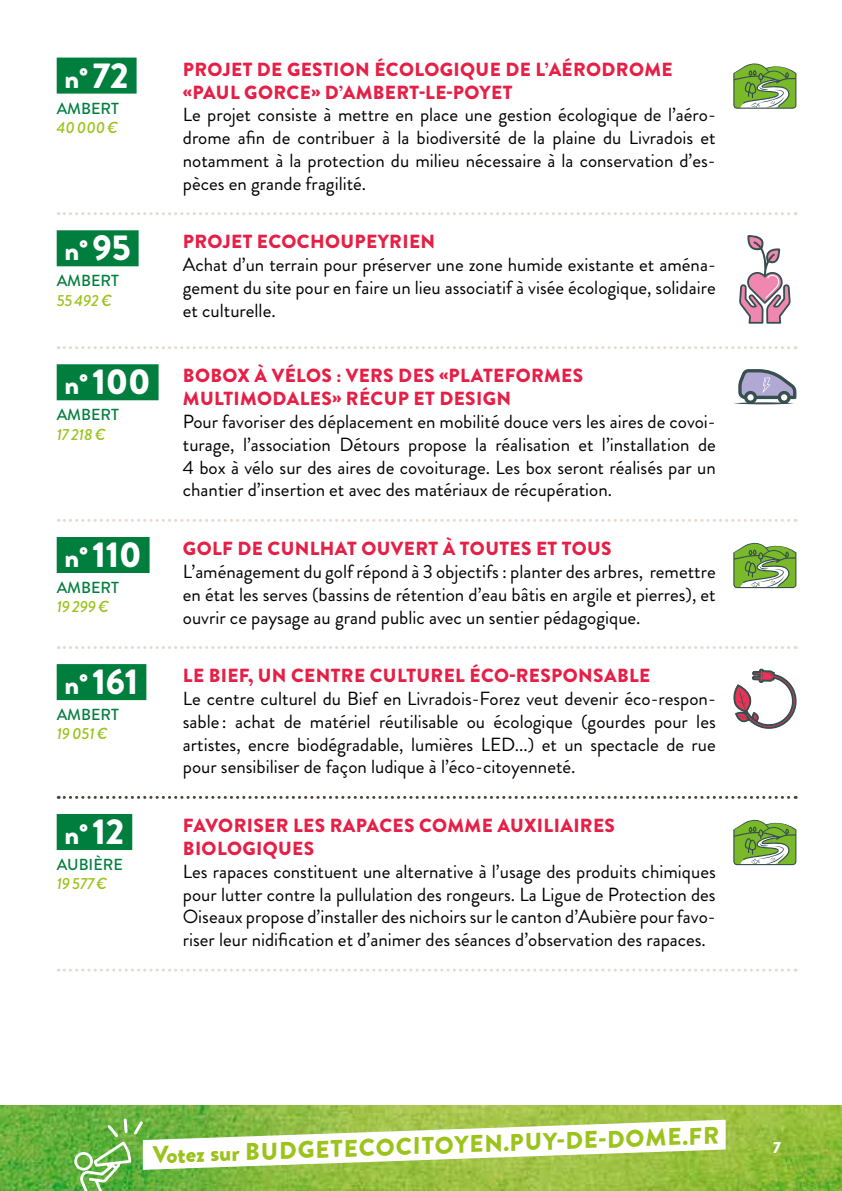
<style>
.page{position:relative;width:842px;height:1191px;background:#fff}
.page>*{position:absolute;margin:0;border:0;box-sizing:border-box;transform-origin:0 0}
.t1{font:900 36px "Brandon Grotesque";color:#fff}
.t2{font:900 28px "Brandon Grotesque";color:#fff}
.t3{font:900 24px "Brandon Grotesque";color:#9bc31c}
.t4{font:19px/22.8px "Brandon Grotesque";color:#000;text-align:justify}
.t5{font:900 19px/22.8px "Brandon Grotesque";letter-spacing:.02em;color:#e61f46}
.t6{font:500 16px "Brandon Grotesque";color:#007e3e}
.t7{font:italic 500 16px "Brandon Grotesque";color:#9bc31c}
.t8{font:900 16px "Brandon Grotesque";color:#fff}
.s1{font-size:36px}
.s2{font-size:28px}
</style>
<div class="page">
<img style="left:0;top:1106px;width:842px;height:85px">
<svg style="left:74px;top:1116px;width:652px;height:75px"></svg>
<div style="left:57px;top:58px;width:80px;height:36px;background:#007e3e"></div>
<svg style="left:733px;top:63px;width:64px;height:46px"></svg>
<svg style="left:58px;top:212px;width:738px;height:3px"></svg>
<div style="left:57px;top:230px;width:82px;height:36px;background:#007e3e"></div>
<svg style="left:739px;top:235px;width:52px;height:89px"></svg>
<svg style="left:58px;top:346px;width:738px;height:3px"></svg>
<div style="left:57px;top:364px;width:102px;height:36px;background:#007e3e"></div>
<svg style="left:734px;top:369px;width:62px;height:35px"></svg>
<svg style="left:58px;top:519px;width:738px;height:3px"></svg>
<div style="left:57px;top:537px;width:93px;height:36px;background:#007e3e"></div>
<svg style="left:733px;top:542px;width:64px;height:46px"></svg>
<svg style="left:58px;top:646px;width:738px;height:3px"></svg>
<div style="left:57px;top:664px;width:89px;height:36px;background:#007e3e"></div>
<svg style="left:733px;top:668px;width:63px;height:61px"></svg>
<svg style="left:58px;top:796px;width:738px;height:3px"></svg>
<div style="left:57px;top:814px;width:75px;height:36px;background:#007e3e"></div>
<svg style="left:733px;top:819px;width:64px;height:46px"></svg>
<svg style="left:58px;top:968px;width:738px;height:3px"></svg>
<h2 class="t2" style="left:65px;top:58px;width:65px">n° <span class="s1">72</span></h2>
<p class="t6" style="left:57px;top:97px;width:64px">AMBERT</p>
<p class="t7" style="left:57px;top:116px;width:63px">40000€</p>
<p class="t5" style="left:183px;top:58px;width:491px">PROJET DE GESTION ÉCOLOGIQUE DE L’AÉRODROME «PAUL GORCE» D’AMBERT-LE-POYET</p>
<p class="t4" style="left:183px;top:104px;width:534px">Le projet consiste à mettre en place une gestion écologique de l’aéro&shy;drome afin de contribuer à la biodiversité de la plaine du Livradois et notamment à la protection du milieu nécessaire à la conservation d’es&shy;pèces en grande fragilité.</p>
<h2 class="t2" style="left:65px;top:231px;width:67px">n° <span class="s1">95</span></h2>
<p class="t6" style="left:57px;top:270px;width:64px">AMBERT</p>
<p class="t7" style="left:57px;top:289px;width:57px">55492€</p>
<p class="t5" style="left:183px;top:231px;width:254px">PROJET ECOCHOUPEYRIEN</p>
<p class="t4" style="left:183px;top:253px;width:534px">Achat d’un terrain pour préserver une zone humide existante et aména&shy;gement du site pour en faire un lieu associatif à visée écologique, solidaire et culturelle.</p>
<h1 class="t1" style="left:65px;top:356px;width:87px"><span class="s2">n°</span> 100</h1>
<p class="t6" style="left:57px;top:404px;width:64px">AMBERT</p>
<p class="t7" style="left:57px;top:423px;width:50px">17 218€</p>
<p class="t5" style="left:183px;top:365px;width:402px">BOBOX À VÉLOS : VERS DES «PLATEFORMES<br>MULTIMODALES» RÉCUP ET DESIGN</p>
<p class="t4" style="left:183px;top:410px;width:534px">Pour favoriser des déplacement en mobilité douce vers les aires de covoi&shy;turage, l’association Détours propose la réalisation et l’installation de 4 box à vélo sur des aires de covoiturage. Les box seront réalisés par un chantier d’insertion et avec des matériaux de récupération.</p>
<h1 class="t1" style="left:65px;top:529px;width:78px"><span class="s2">n°</span> 110</h1>
<p class="t6" style="left:57px;top:576px;width:64px">AMBERT</p>
<p class="t7" style="left:57px;top:595px;width:54px">19299€</p>
<p class="t5" style="left:183px;top:537px;width:430px">GOLF DE CUNLHAT OUVERT À TOUTES ET TOUS</p>
<p class="t4" style="left:183px;top:560px;width:534px">L’aménagement du golf répond à 3 objectifs : planter des arbres, remettre en état les serves (bassins de rétention d’eau bâtis en argile et pierres), et ouvrir ce paysage au grand public avec un sentier pédagogique.</p>
<h1 class="t1" style="left:65px;top:656px;width:75px"><span class="s2">n°</span> 161</h1>
<p class="t6" style="left:57px;top:703px;width:64px">AMBERT</p>
<p class="t7" style="left:57px;top:722px;width:52px">19051€</p>
<p class="t5" style="left:183px;top:664px;width:469px">LE BIEF, UN CENTRE CULTUREL ÉCO-RESPONSABLE</p>
<p class="t4" style="left:183px;top:687px;width:534px">Le centre culturel du Bief en Livradois-Forez veut devenir éco-respon&shy;sable : achat de matériel réutilisable ou écologique (gourdes pour les artistes, encre biodégradable, lumières LED...) et un spectacle de rue pour sensibiliser de façon ludique à l’éco-citoyenneté.</p>
<h2 class="t2" style="left:65px;top:814px;width:61px">n° <span class="s1">12</span></h2>
<p class="t6" style="left:57px;top:853px;width:68px">AUBIÈRE</p>
<p class="t7" style="left:57px;top:872px;width:52px">19577€</p>
<p class="t5" style="left:183px;top:814px;width:433px">FAVORISER LES RAPACES COMME AUXILIAIRES<br>BIOLOGIQUES</p>
<p class="t4" style="left:183px;top:860px;width:534px">Les rapaces constituent une alternative à l’usage des produits chimiques pour lutter contre la pullulation des rongeurs. La Ligue de Protection des Oiseaux propose d’installer des nichoirs sur le canton d’Aubière pour favo&shy;riser leur nidification et d’animer des séances d’observation des rapaces.</p>
<p class="t3" style="left:152px;top:1138px;width:568px;rotate:-2deg">Votez sur BUDGETECOCITOYEN.PUY-DE-DOME.FR</p>
<p class="t8" style="left:773px;top:1135px;width:9px">7</p>
</div>
